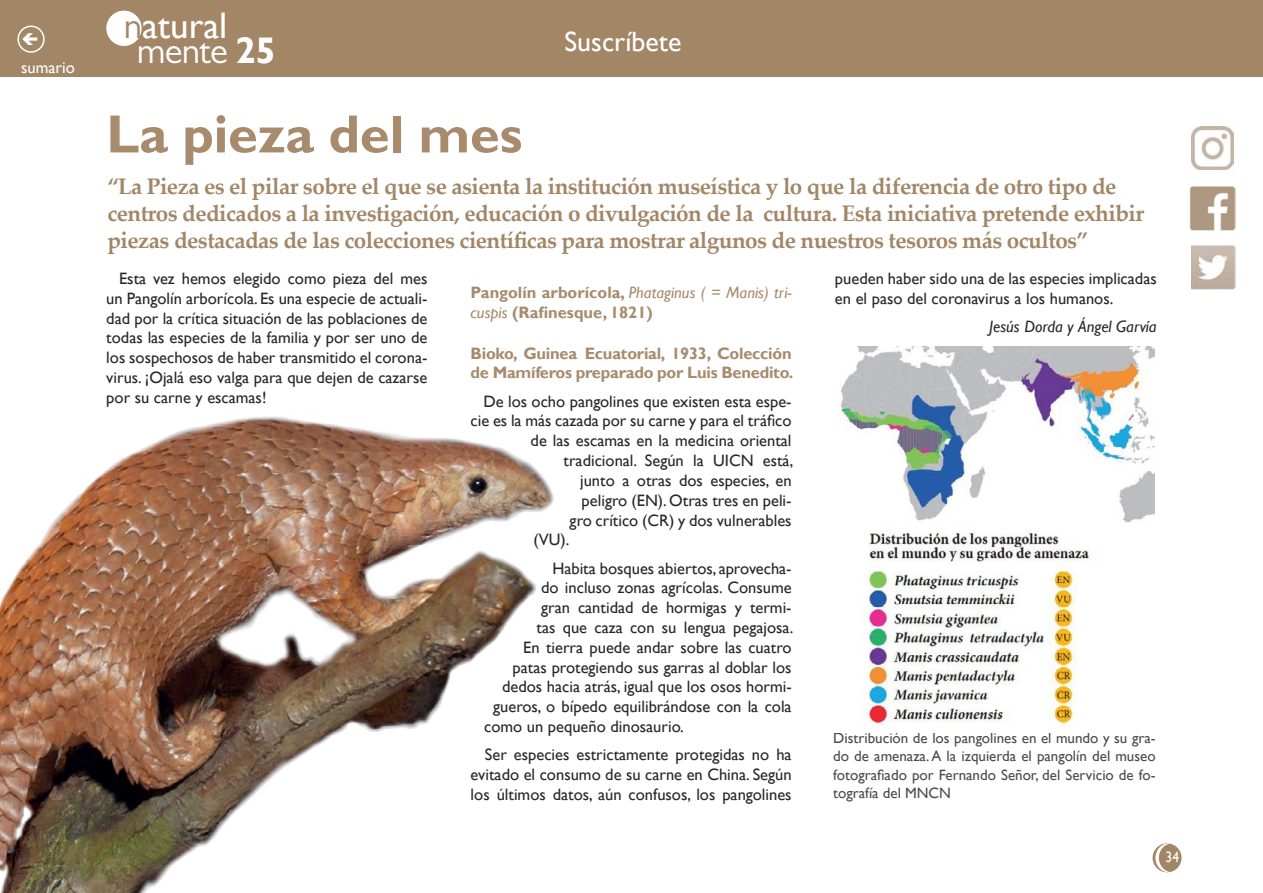
<style>
.page{position:relative;width:1263px;height:893px;background:#fff}
.page>*{position:absolute;margin:0;border:0;box-sizing:border-box;transform-origin:0 0}
.t1{font:700 54px "Gill Sans";letter-spacing:-.005em;color:#a78b6c}
.t2{font:37.05px "Gill Sans";color:#fff}
.t3{font:37.05px "Gill Sans MT Pro";letter-spacing:-.02em;color:#fff}
.t4{font:27.9px "Gill Sans";color:#fff}
.t5{font:700 22.5px/27px "Palatino Linotype";letter-spacing:-.025em;color:#a28666}
.t6{font:16.5px/19.8px "Gill Sans";color:#282829;text-align:justify}
.t7{font:700 16.5px/19.8px "Gill Sans";letter-spacing:-.015em;color:#a78b6c}
.t8{font:italic 16.5px "Gill Sans";color:#282829}
.t9{font:16.5px "Gill Sans";color:#fff}
.t10{font:15px/18px "Gill Sans";color:#4b4b4d;text-align:justify}
.t11{font:15px "Gill Sans";color:#fff;scale:.9 1}
.s1{font-family:"Gill Sans MT Pro";color:#a28666}
.s2{font-family:"Gill Sans";font-weight:700}
.s3{font-weight:400;font-style:italic}
</style>
<div class="page">
<div style="left:1153px;top:844px;width:28px;height:28px;background:#a28666;border-radius:50%"></div>
<div style="left:1152px;top:843px;width:29px;height:29px;border:2px solid #a28666;border-radius:50%"></div>
<div style="left:0;top:0;width:1263px;height:77px;background:#a28666"></div>
<div style="left:107px;top:11px;width:34px;height:34px;background:#fff;border-radius:50%"></div>
<div style="left:106px;top:11px;width:36px;height:35px;border:2px solid #fff;border-radius:50%"></div>
<svg style="left:1155px;top:843px;width:15px;height:29px"></svg>
<div style="left:17px;top:26px;width:28px;height:27px;border:2px solid #fff;border-radius:50%"></div>
<img style="left:1190px;top:186px;width:45px;height:44px">
<img style="left:1191px;top:246px;width:44px;height:44px">
<img style="left:1191px;top:127px;width:42px;height:42px">
<img style="left:840px;top:347px;width:314px;height:380px">
<img style="left:0;top:416px;width:554px;height:477px">
<p class="t9" style="left:21px;top:58px;width:55px">sumario</p>
<h2 class="t2" style="left:124px;top:4px;width:105px"><span class="s1">n</span>atural</h2>
<h2 class="t3" style="left:137px;top:29px;width:140px">mente <span class="s2">25</span></h2>
<h3 class="t4" style="left:564px;top:25px;width:118px">Suscríbete</h3>
<h1 class="t1" style="left:106px;top:102px;width:418px">La pieza del mes</h1>
<p class="t5" style="left:107px;top:172px;width:1038px">“La Pieza es el pilar sobre el que se asienta la institución museística y lo que la diferencia de otro tipo de centros dedicados a la investigación, educación o divulgación de la cultura. Esta iniciativa pretende exhibir piezas destacadas de las colecciones científicas para mostrar algunos de nuestros tesoros más ocultos”</p>
<p class="t6" style="left:106px;top:269px;width:323px;text-indent:13px">Esta vez hemos elegido como pieza del mes un Pangolín arborícola. Es una especie de actuali&shy;dad por la crítica situación de las poblaciones de todas las especies de la familia y por ser uno de los sospechosos de haber transmitido el corona&shy;virus. ¡Ojalá eso valga para que dejen de cazarse por su carne y escamas!</p>
<p class="t6" style="left:835px;top:269px;width:323px">pueden haber sido una de las especies implicadas en el paso del coronavirus a los humanos.</p>
<p class="t8" style="left:989px;top:317px;width:169px">Jesús Dorda y Ángel Garvía</p>
<p class="t7" style="left:471px;top:283px;width:322px">Pangolín arborícola, <span class="s3">Phataginus ( = Manis) tri&shy;cuspis</span> (Rafinesque, 1821)</p>
<p class="t7" style="left:471px;top:344px;width:324px">Bioko, Guinea Ecuatorial, 1933, Colección de Mamíferos preparado por Luis Benedito.</p>
<p class="t6" style="left:483px;top:392px;width:310px">De los ocho pangolines que existen esta espe-</p>
<p class="t6" style="left:471px;top:411px;width:322px">cie es la más cazada por su carne y para el tráfico</p>
<p class="t6" style="left:531px;top:431px;width:262px">de las escamas en la medicina oriental</p>
<p class="t6" style="left:564px;top:451px;width:231px">tradicional. Según la UICN está,</p>
<p class="t6" style="left:580px;top:471px;width:213px">junto a otras dos especies, en</p>
<p class="t6" style="left:582px;top:491px;width:211px">peligro (EN). Otras tres en peli-</p>
<p class="t6" style="left:570px;top:510px;width:223px">gro crítico (CR) y dos vulnerables</p>
<p class="t6" style="left:534px;top:530px;width:37px">(VU).</p>
<p class="t6" style="left:552px;top:558px;width:241px">Habita bosques abiertos, aprovecha-</p>
<p class="t6" style="left:541px;top:578px;width:252px">do incluso zonas agrícolas. Consume</p>
<p class="t6" style="left:541px;top:598px;width:252px">gran cantidad de hormigas y termi-</p>
<p class="t6" style="left:537px;top:618px;width:258px">tas que caza con su lengua pegajosa.</p>
<p class="t6" style="left:523px;top:638px;width:270px">En tierra puede andar sobre las cuatro</p>
<p class="t6" style="left:513px;top:657px;width:281px">patas protegiendo sus garras al doblar los</p>
<p class="t6" style="left:502px;top:677px;width:291px">dedos hacia atrás, igual que los osos hormi-</p>
<p class="t6" style="left:493px;top:697px;width:300px">gueros, o bípedo equilibrándose con la cola</p>
<p class="t6" style="left:484px;top:717px;width:201px">como un pequeño dinosaurio.</p>
<p class="t6" style="left:471px;top:745px;width:322px;text-indent:14px">Ser especies estrictamente protegidas no ha evitado el consumo de su carne en China. Según los últimos datos, aún confusos, los pangolines</p>
<p class="t10" style="left:833px;top:730px;width:324px">Distribución de los pangolines en el mundo y su gra&shy;do de amenaza. A la izquierda el pangolín del museo fotografiado por Fernando Señor, del Servicio de fo&shy;tografía del MNCN</p>
<p class="t11" style="left:1165px;top:849px;width:16px">34</p>
</div>
